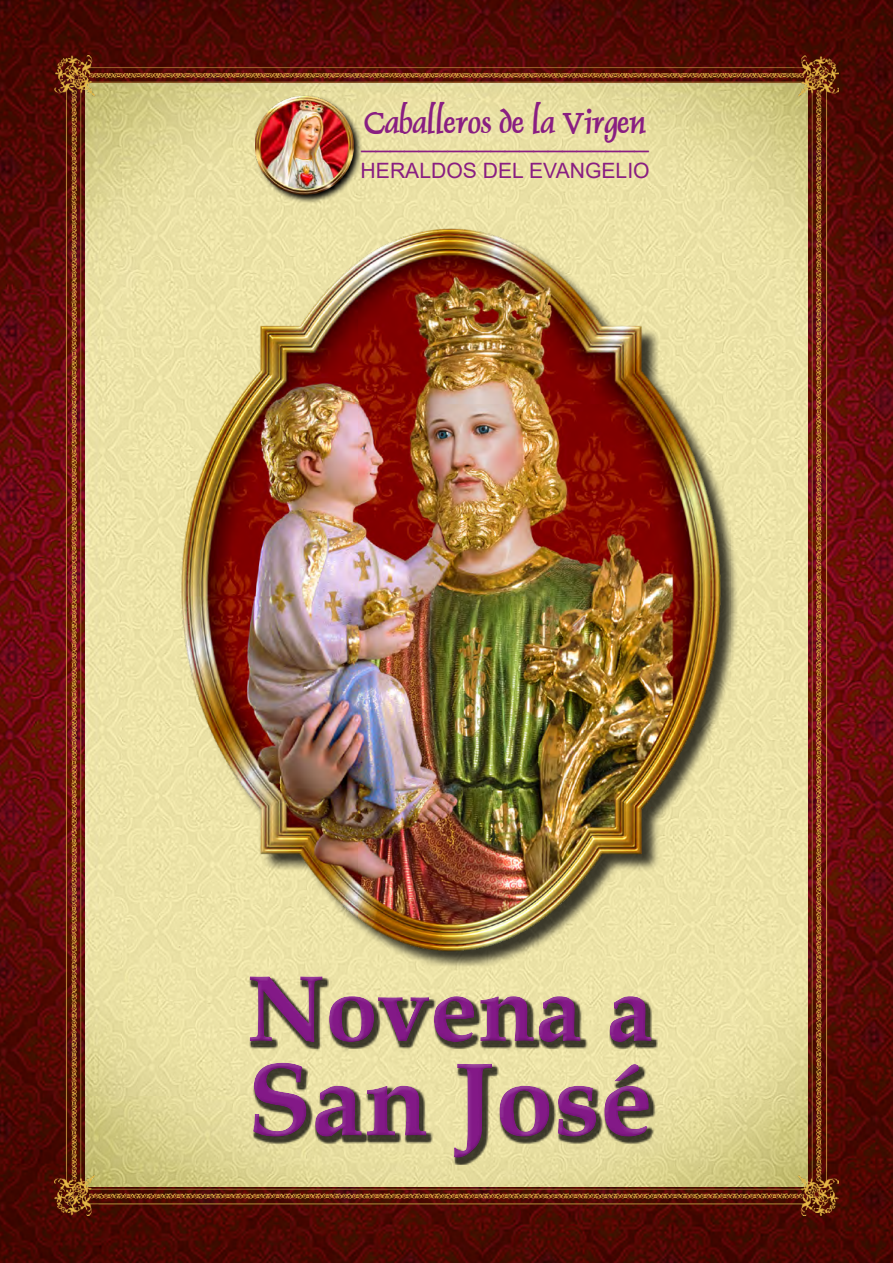
<style>
.page{position:relative;width:893px;height:1263px;background:#fff}
.page>*{position:absolute;margin:0;border:0;box-sizing:border-box;transform-origin:0 0}
.t1{font:700 105px "Book Antiqua";color:#831987}
.t2{font:700 94.5px "Book Antiqua";color:#831987}
.t3{font:700 32.85px "Dolphin";color:#891e82}
.t4{font:25.8px "Arial";color:#891e82}
.t5{font:21.15px "Arial";color:#891e82}
</style>
<div class="page">
<img style="left:0;top:0;width:893px;height:1263px">
<img style="left:317px;top:12px;width:27px;height:43px">
<img style="left:54px;top:55px;width:785px;height:1160px">
<svg style="left:254px;top:95px;width:108px;height:109px"></svg>
<img style="left:256px;top:92px;width:104px;height:119px">
<p class="t3" style="left:364px;top:101px;width:283px">Caballeros de la Virgen</p>
<p class="t4" style="left:361px;top:120px;width:289px">____________________</p>
<p class="t5" style="left:361px;top:156px;width:291px">HERALDOS DEL EVANGELIO</p>
<h2 class="t2" style="left:247px;top:944px;width:408px">Novena a</h2>
<h1 class="t1" style="left:247px;top:1028px;width:407px">San José</h1>
</div>
